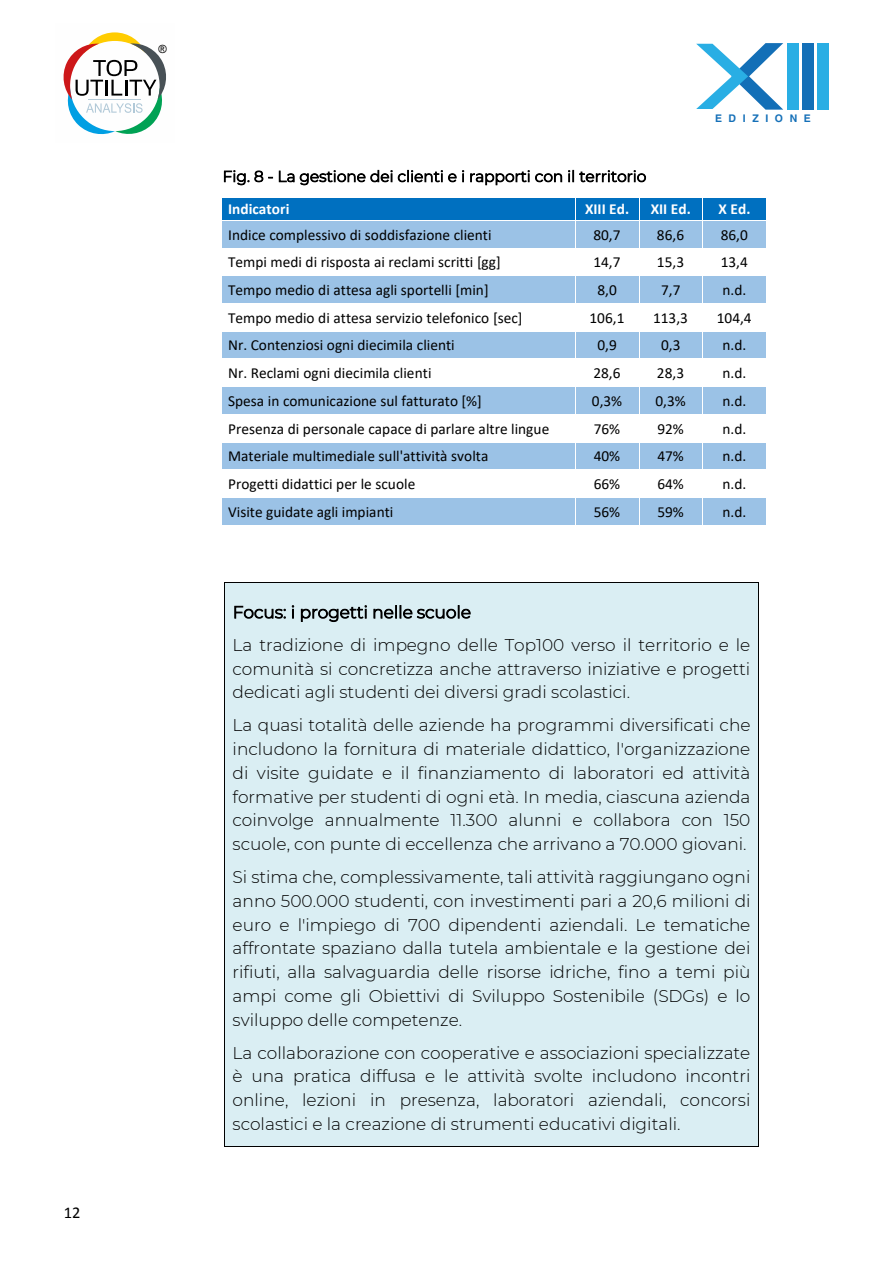
<style>
.page{position:relative;width:893px;height:1263px;background:#fff}
.page>*{position:absolute;margin:0;border:0;box-sizing:border-box;transform-origin:0 0}
.t1{font:300 16.95px/23.7px "Montserrat";color:#000;text-align:justify}
.t2{font:16.5px "Calibri";color:#000}
.t3{font:15.3px "Calibri";color:#000}
.t4{font:300 15.3px "Montserrat";letter-spacing:.005em;color:#000}
.t5{font:700 15.3px "Calibri";letter-spacing:.005em;color:#fff}
.t6{font:11.25px "Arial";color:#000}
.t7{font:700 10.5px "Helvetica LT Std";letter-spacing:.63em;color:#1570b8}
</style>
<div class="page">
<svg style="left:64px;top:32px;width:102px;height:102px"></svg>
<svg style="left:696px;top:43px;width:87px;height:67px"></svg>
<div style="left:787px;top:44px;width:12px;height:66px;background:#29aee4"></div>
<div style="left:817px;top:44px;width:11px;height:66px;background:#29aee4"></div>
<div style="left:802px;top:44px;width:12px;height:66px;background:#136fb7"></div>
<div style="left:223px;top:198px;width:352px;height:22px;background:#0070c0"></div>
<div style="left:575px;top:198px;width:64px;height:22px;background:#0070c0"></div>
<div style="left:639px;top:198px;width:63px;height:22px;background:#0070c0"></div>
<div style="left:702px;top:198px;width:64px;height:22px;background:#0070c0"></div>
<div style="left:223px;top:221px;width:352px;height:27px;background:#9bc2e6"></div>
<div style="left:575px;top:221px;width:64px;height:27px;background:#9bc2e6"></div>
<div style="left:639px;top:221px;width:63px;height:27px;background:#9bc2e6"></div>
<div style="left:702px;top:221px;width:64px;height:27px;background:#9bc2e6"></div>
<div style="left:223px;top:276px;width:352px;height:27px;background:#9bc2e6"></div>
<div style="left:575px;top:276px;width:64px;height:27px;background:#9bc2e6"></div>
<div style="left:639px;top:276px;width:63px;height:27px;background:#9bc2e6"></div>
<div style="left:702px;top:276px;width:64px;height:27px;background:#9bc2e6"></div>
<div style="left:223px;top:332px;width:352px;height:27px;background:#9bc2e6"></div>
<div style="left:575px;top:332px;width:64px;height:27px;background:#9bc2e6"></div>
<div style="left:639px;top:332px;width:63px;height:27px;background:#9bc2e6"></div>
<div style="left:702px;top:332px;width:64px;height:27px;background:#9bc2e6"></div>
<div style="left:223px;top:387px;width:352px;height:27px;background:#9bc2e6"></div>
<div style="left:575px;top:387px;width:64px;height:27px;background:#9bc2e6"></div>
<div style="left:639px;top:387px;width:63px;height:27px;background:#9bc2e6"></div>
<div style="left:702px;top:387px;width:64px;height:27px;background:#9bc2e6"></div>
<div style="left:223px;top:442px;width:352px;height:27px;background:#9bc2e6"></div>
<div style="left:575px;top:442px;width:64px;height:27px;background:#9bc2e6"></div>
<div style="left:639px;top:442px;width:63px;height:27px;background:#9bc2e6"></div>
<div style="left:702px;top:442px;width:64px;height:27px;background:#9bc2e6"></div>
<hr style="left:223px;top:442px;width:352px;height:1px;background:#fff">
<hr style="left:576px;top:442px;width:63px;height:1px;background:#fff">
<hr style="left:639px;top:442px;width:63px;height:1px;background:#fff">
<hr style="left:703px;top:442px;width:63px;height:1px;background:#fff">
<div style="left:223px;top:498px;width:352px;height:27px;background:#9bc2e6"></div>
<div style="left:575px;top:498px;width:64px;height:27px;background:#9bc2e6"></div>
<div style="left:639px;top:498px;width:63px;height:27px;background:#9bc2e6"></div>
<div style="left:702px;top:498px;width:64px;height:27px;background:#9bc2e6"></div>
<svg style="left:575px;top:198px;width:1px;height:327px"></svg>
<svg style="left:639px;top:198px;width:1px;height:327px"></svg>
<svg style="left:702px;top:198px;width:1px;height:327px"></svg>
<div style="left:225px;top:583px;width:533px;height:563px;background:#daeef3"></div>
<hr style="left:225px;top:582px;width:533px;height:1px;background:#000">
<hr style="left:224px;top:583px;width:1px;height:563px;background:#000">
<hr style="left:225px;top:1146px;width:533px;height:1px;background:#000">
<hr style="left:758px;top:583px;width:1px;height:563px;background:#000">
<p class="t2" style="left:64px;top:1201px;width:18px">12</p>
<p class="t6" style="left:158px;top:42px;width:10px">®</p>
<p class="t7" style="left:715px;top:112px;width:97px">EDIZIONE</p>
<p class="t4" style="left:223px;top:166px;width:425px">Fig. 8 - La gestione dei clienti e i rapporti con il territorio</p>
<p class="t5" style="left:228px;top:199px;width:63px">Indicatori</p>
<p class="t5" style="left:585px;top:199px;width:46px">XIII Ed.</p>
<p class="t5" style="left:651px;top:199px;width:42px">XII Ed.</p>
<p class="t5" style="left:718px;top:199px;width:33px">X Ed.</p>
<p class="t3" style="left:228px;top:224px;width:265px">Indice complessivo di soddisfazione clienti</p>
<p class="t3" style="left:593px;top:224px;width:29px">80,7</p>
<p class="t3" style="left:657px;top:224px;width:29px">86,6</p>
<p class="t3" style="left:721px;top:224px;width:29px">86,0</p>
<p class="t3" style="left:228px;top:252px;width:274px">Tempi medi di risposta ai reclami scritti [gg]</p>
<p class="t3" style="left:593px;top:252px;width:29px">14,7</p>
<p class="t3" style="left:657px;top:252px;width:29px">15,3</p>
<p class="t3" style="left:721px;top:252px;width:29px">13,4</p>
<p class="t3" style="left:228px;top:279px;width:262px">Tempo medio di attesa agli sportelli [min]</p>
<p class="t3" style="left:597px;top:279px;width:21px">8,0</p>
<p class="t3" style="left:661px;top:279px;width:21px">7,7</p>
<p class="t3" style="left:722px;top:279px;width:25px">n.d.</p>
<p class="t3" style="left:228px;top:307px;width:296px">Tempo medio di attesa servizio telefonico [sec]</p>
<p class="t3" style="left:589px;top:307px;width:36px">106,1</p>
<p class="t3" style="left:653px;top:307px;width:36px">113,3</p>
<p class="t3" style="left:717px;top:307px;width:36px">104,4</p>
<p class="t3" style="left:228px;top:335px;width:228px">Nr. Contenziosi ogni diecimila clienti</p>
<p class="t3" style="left:597px;top:335px;width:21px">0,9</p>
<p class="t3" style="left:661px;top:335px;width:21px">0,3</p>
<p class="t3" style="left:722px;top:335px;width:25px">n.d.</p>
<p class="t3" style="left:228px;top:362px;width:205px">Nr. Reclami ogni diecimila clienti</p>
<p class="t3" style="left:593px;top:362px;width:29px">28,6</p>
<p class="t3" style="left:657px;top:362px;width:29px">28,3</p>
<p class="t3" style="left:722px;top:362px;width:25px">n.d.</p>
<p class="t3" style="left:228px;top:390px;width:255px">Spesa in comunicazione sul fatturato [%]</p>
<p class="t3" style="left:592px;top:390px;width:32px">0,3%</p>
<p class="t3" style="left:655px;top:390px;width:32px">0,3%</p>
<p class="t3" style="left:722px;top:390px;width:25px">n.d.</p>
<p class="t3" style="left:228px;top:418px;width:323px">Presenza di personale capace di parlare altre lingue</p>
<p class="t3" style="left:594px;top:418px;width:28px">76%</p>
<p class="t3" style="left:657px;top:418px;width:28px">92%</p>
<p class="t3" style="left:722px;top:418px;width:25px">n.d.</p>
<p class="t3" style="left:228px;top:446px;width:262px">Materiale multimediale sull'attività svolta</p>
<p class="t3" style="left:594px;top:446px;width:28px">40%</p>
<p class="t3" style="left:657px;top:446px;width:28px">47%</p>
<p class="t3" style="left:722px;top:446px;width:25px">n.d.</p>
<p class="t3" style="left:228px;top:473px;width:189px">Progetti didattici per le scuole</p>
<p class="t3" style="left:594px;top:473px;width:28px">66%</p>
<p class="t3" style="left:657px;top:473px;width:28px">64%</p>
<p class="t3" style="left:722px;top:473px;width:25px">n.d.</p>
<p class="t3" style="left:228px;top:501px;width:167px">Visite guidate agli impianti</p>
<p class="t3" style="left:594px;top:501px;width:28px">56%</p>
<p class="t3" style="left:657px;top:501px;width:28px">59%</p>
<p class="t3" style="left:722px;top:501px;width:25px">n.d.</p>
<p class="t1" style="left:233px;top:595px;width:519px;line-height:32.7px">Focus: i progetti nelle scuole<br>La tradizione di impegno delle Top100 verso il territorio e le</p>
<p class="t1" style="left:233px;top:656px;width:519px">comunità si concretizza anche attraverso iniziative e progetti dedicati agli studenti dei diversi gradi scolastici.</p>
<p class="t1" style="left:233px;top:713px;width:519px">La quasi totalità delle aziende ha programmi diversificati che includono la fornitura di materiale didattico, l'organizzazione di visite guidate e il finanziamento di laboratori ed attività formative per studenti di ogni età. In media, ciascuna azienda coinvolge annualmente 11.300 alunni e collabora con 150 scuole, con punte di eccellenza che arrivano a 70.000 giovani.</p>
<p class="t1" style="left:233px;top:865px;width:520px">Si stima che, complessivamente, tali attività raggiungano ogni anno 500.000 studenti, con investimenti pari a 20,6 milioni di euro e l'impiego di 700 dipendenti aziendali. Le tematiche affrontate spaziano dalla tutela ambientale e la gestione dei rifiuti, alla salvaguardia delle risorse idriche, fino a temi più ampi come gli Obiettivi di Sviluppo Sostenibile (SDGs) e lo sviluppo delle competenze.</p>
<p class="t1" style="left:233px;top:1040px;width:519px">La collaborazione con cooperative e associazioni specializzate è una pratica diffusa e le attività svolte includono incontri online, lezioni in presenza, laboratori aziendali, concorsi scolastici e la creazione di strumenti educativi digitali.</p>
</div>
